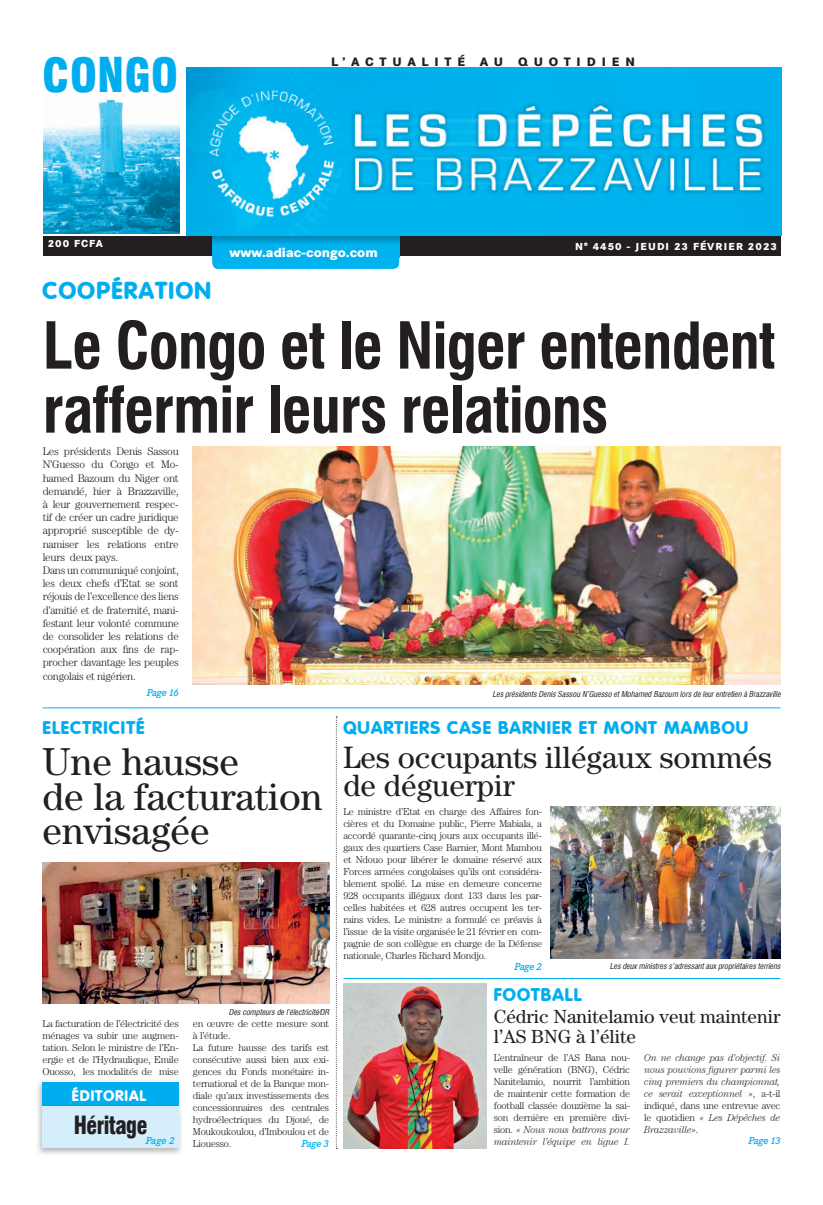
<style>
.page{position:relative;width:823px;height:1205px;background:#fff}
.page>*{position:absolute;margin:0;border:0;box-sizing:border-box;transform-origin:0 0}
.t1{font:700 63px/64px "Corporate Condensed";letter-spacing:-.02em;color:#231f20}
.t2{font:900 46px "Corporate Condensed";color:#00aeef}
.t3{font:39px/35px "Century";color:#231f20}
.t4{font:31px/28px "Century";color:#231f20}
.t5{font:800 24px "Corporate Rounded";letter-spacing:.06em;color:#00aeef}
.t6{font:900 24px "Corporate Condensed";letter-spacing:-.025em;color:#231f20;scale:.9 1}
.t7{font:19px/20px "Century";color:#231f20}
.t8{font:800 18px "Corporate Rounded";letter-spacing:.06em;color:#00aeef}
.t9{font:800 15px "Corporate Rounded";letter-spacing:.06em;color:#fff}
.t10{font:800 13px "Corporate SBQ";color:#fff}
.t11{font:800 12px "Corporate SBQ";letter-spacing:.485em;color:#231f20}
.t12{font:300 11px/13.2px "Century";letter-spacing:-.025em;color:#231f20}
.t13{font:300 10px/12px "Century";letter-spacing:-.025em;color:#231f20;text-align:justify}
.t14{font:italic 300 10px/12px "Century";letter-spacing:-.025em;color:#231f20;text-align:justify;scale:.95 1}
.t15{font:800 10px "Corporate SBQ";letter-spacing:.1em;color:#fff}
.t16{font:italic 500 10px "Corporate EBQ";letter-spacing:-.025em;color:#00aeef}
.t17{font:italic 8px "Corporate Condensed";color:#231f20}
.s1{font-style:italic}
.s2{font-style:normal}
</style>
<div class="page">
<div style="left:43px;top:236px;width:737px;height:19px;background:#231f20"></div>
<img style="left:43px;top:98px;width:136px;height:135px">
<img style="left:186px;top:67px;width:594px;height:169px">
<div style="left:212px;top:257px;width:187px;height:12px;background:#00b3ef"></div>
<svg style="left:212px;top:236px;width:187px;height:21px;background:#00a8e1"></svg>
<img style="left:38px;top:1081px;width:142px;height:22px">
<div style="left:43px;top:1082px;width:135px;height:24px;background:#00aeef"></div>
<img style="left:38px;top:1114px;width:143px;height:40px">
<img style="left:37px;top:1103px;width:144px;height:11px">
<img style="left:43px;top:1103px;width:135px;height:3px">
<div style="left:43px;top:1106px;width:136px;height:42px;background:#d4effb"></div>
<img style="left:193px;top:446px;width:587px;height:239px">
<hr style="left:43px;top:707px;width:737px;height:1px;background:#00b3ef">
<img style="left:43px;top:862px;width:286px;height:141px">
<svg style="left:335px;top:716px;width:2px;height:433px"></svg>
<img style="left:550px;top:806px;width:230px;height:152px">
<hr style="left:343px;top:978px;width:437px;height:1px;background:#00b3ef">
<img style="left:343px;top:983px;width:143px;height:165px">
<h2 class="t2" style="left:42px;top:48px;width:137px">CONGO</h2>
<p class="t11" style="left:331px;top:54px;width:305px">L’ACTUALITÉ AU QUOTIDIEN</p>
<p class="t15" style="left:48px;top:237px;width:57px">200 FCFA</p>
<h3 class="t10" style="left:229px;top:245px;width:150px">www.adiac-congo.com</h3>
<p class="t15" style="left:575px;top:240px;width:203px">N° 4450 - JEUDI 23 FÉVRIER 2023</p>
<h3 class="t5" style="left:43px;top:276px;width:170px">COOPÉRATION</h3>
<h1 class="t1" style="left:43px;top:314px;width:734px">Le Congo et le Niger entendent raffermir leurs relations</h1>
<p class="t12" style="left:43px;top:445px;width:137px">Les présidents Denis Sassou<br>N’Guesso du Congo et Mo&shy;hamed Bazoum du Niger ont demandé, hier à Brazzaville, à leur gouvernement respec&shy;tif de créer un cadre juridique approprié susceptible de dy&shy;namiser les relations entre leurs deux pays.<br>Dans un communiqué conjoint, les deux chefs d’Etat se sont réjouis de l’excellence des liens d’amitié et de fraternité, mani&shy;festant leur volonté commune de consolider les relations de coopération aux fins de rap&shy;procher davantage les peuples congolais et nigérien.</p>
<p class="t16" style="left:147px;top:687px;width:33px">Page 16</p>
<h3 class="t8" style="left:43px;top:717px;width:103px">ELECTRICITÉ</h3>
<h3 class="t3" style="left:43px;top:743px;width:281px">Une hausse<br>de la facturation envisagée</h3>
<p class="t17" style="left:228px;top:1007px;width:102px">Des compteurs de l’électricité/DR</p>
<p class="t13" style="left:43px;top:1017px;width:138px">La facturation de l’électricité des ménages va subir une augmen&shy;tation. Selon le ministre de l’En&shy;ergie et de l’Hydraulique, Emile Ouosso, les modalités de mise</p>
<p class="t13" style="left:193px;top:1017px;width:138px;text-align:left">en œuvre de cette mesure sont à l’étude.<br>La future hausse des tarifs est consécutive aussi bien aux exi&shy;gences du Fonds monétaire in&shy;ternational et de la Banque mon&shy;diale qu’aux investissements des concessionnaires des centrales hydroélectriques du Djoué, de<br>Moukoukoulou, d’Imboulou et de<br>Liouesso.</p>
<h3 class="t9" style="left:72px;top:1086px;width:75px">ÉDITORIAL</h3>
<h3 class="t6" style="left:74px;top:1110px;width:83px">Héritage</h3>
<p class="t16" style="left:146px;top:1134px;width:30px">Page 2</p>
<p class="t16" style="left:301px;top:1138px;width:29px">Page 3</p>
<p class="t17" style="left:492px;top:689px;width:289px">Les présidents Denis Sassou N’Guesso et Mohamed Bazoum lors de leur entretien à Brazzaville</p>
<h3 class="t8" style="left:343px;top:717px;width:406px">QUARTIERS CASE BARNIER ET MONT MAMBOU</h3>
<h3 class="t4" style="left:343px;top:742px;width:430px">Les occupants illégaux sommés de déguerpir</h3>
<p class="t13" style="left:343px;top:805px;width:200px">Le ministre d’Etat en charge des Affaires fon&shy;cières et du Domaine public, Pierre Mabiala, a accordé quarante-cinq jours aux occupants illé&shy;gaux des quartiers Case Barnier, Mont Mambou et Ndouo pour libérer le domaine réservé aux Forces armées congolaises qu’ils ont considéra&shy;blement spolié. La mise en demeure concerne 928 occupants illégaux dont 133 dans les par&shy;celles habitées et 628 autres occupent les ter&shy;rains vides. Le ministre a formulé ce préavis à l’issue de la visite organisée le 21 février en com&shy;pagnie de son collègue en charge de la Défense nationale, Charles Richard Mondjo.</p>
<p class="t16" style="left:514px;top:960px;width:29px">Page 2</p>
<p class="t17" style="left:609px;top:961px;width:172px">Les deux ministres s’adressant aux propriétaires terriens</p>
<h3 class="t8" style="left:493px;top:983px;width:89px">FOOTBALL</h3>
<h3 class="t7" style="left:493px;top:1006px;width:288px">Cédric Nanitelamio veut maintenir l’AS BNG à l’élite</h3>
<p class="t13" style="left:493px;top:1051px;width:138px">L’entraîneur de l’AS Bana nou&shy;velle génération (BNG), Cédric Nanitelamio, nourrit l’ambition de maintenir cette formation de football classée douzième la sai&shy;son dernière en première divi&shy;sion. <span class="s1">« Nous nous battrons pour maintenir l’équipe en ligue I.</span></p>
<p class="t14" style="left:643px;top:1051px;width:145px">On ne change pas d’objectif. Si nous pouvions figurer parmi les cinq premiers du championnat, ce serait exceptionnel »<span class="s2">, a-t-il indiqué, dans une entrevue avec le quotidien</span> « Les Dépêches de Brazzaville»<span class="s2">.</span></p>
<p class="t16" style="left:748px;top:1135px;width:33px">Page 13</p>
</div>
